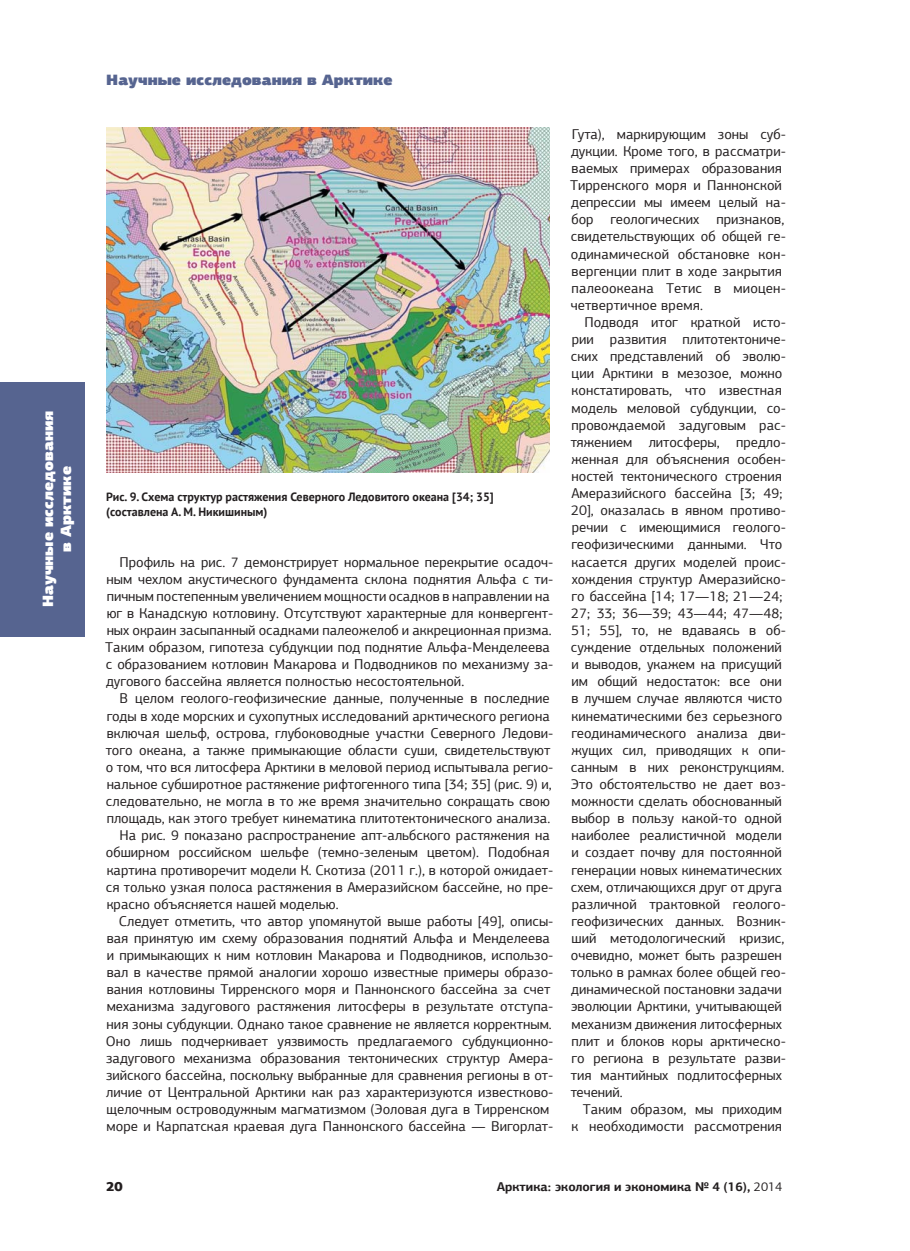
<style>
.page{position:relative;width:910px;height:1251px;background:#fff}
.page>*{position:absolute;margin:0;border:0;box-sizing:border-box;transform-origin:0 0}
.t1{font:900 15px "PF Agora Sans Pro";color:#566490}
.t2{font:900 15px/18px "PF Agora Sans Pro";color:#fff;text-align:center}
.t3{font:14.25px/17.1px "PF Agora Sans Pro";color:#231f20}
.t4{font:900 13.5px "PF Agora Sans Pro";color:#231f20}
.t5{font:700 12.75px "PF Agora Sans Pro";color:#231f20}
.t6{font:700 12px/14.4px "PT Sans";color:#231f20}
.s1{font-weight:400}
</style>
<div class="page">
<div style="left:0;top:382px;width:85px;height:254px;background:#566490"></div>
<img style="left:106px;top:128px;width:444px;height:344px">
<p class="t2" style="left:41px;top:607px;width:197px;rotate:-90deg">Научные исследования в Арктике</p>
<p class="t1" style="left:106px;top:74px;width:288px">Научные исследования в Арктике</p>
<p class="t6" style="left:106px;top:489px;width:389px">Рис. 9. Схема структур растяжения Северного Ледовитого океана [34; 35] (составлена А. М. Никишиным)</p>
<p class="t3" style="left:105px;top:554px;width:450px;text-indent:14px">Профиль на рис. 7 демонстрирует нормальное перекрытие осадоч&shy;ным чехлом акустического фундамента склона поднятия Альфа с ти&shy;пичным постепенным увеличением мощности осадков в направлении на юг в Канадскую котловину. Отсутствуют характерные для конвергент&shy;ных окраин засыпанный осадками палеожелоб и аккреционная призма.<br>Таким образом, гипотеза субдукции под поднятие Альфа-Менделеева с образованием котловин Макарова и Подводников по механизму за&shy;дугового бассейна является полностью несостоятельной.</p>
<p class="t3" style="left:120px;top:691px;width:432px">В целом геолого-геофизические данные, полученные в последние</p>
<p class="t3" style="left:107px;top:708px;width:445px">годы в ходе морских и сухопутных исследований арктического региона</p>
<p class="t3" style="left:107px;top:725px;width:448px">включая шельф, острова, глубоководные участки Северного Ледови-</p>
<p class="t3" style="left:106px;top:742px;width:446px">того океана, а также примыкающие области суши, свидетельствуют</p>
<p class="t3" style="left:106px;top:759px;width:449px">о том, что вся литосфера Арктики в меловой период испытывала регио-</p>
<p class="t3" style="left:107px;top:776px;width:447px">нальное субширотное растяжение рифтогенного типа [34; 35] (рис. 9) и,</p>
<p class="t3" style="left:106px;top:793px;width:446px">следовательно, не могла в то же время значительно сокращать свою</p>
<p class="t3" style="left:107px;top:811px;width:445px">площадь, как этого требует кинематика плитотектонического анализа.</p>
<p class="t3" style="left:120px;top:828px;width:432px">На рис. 9 показано распространение апт-альбского растяжения на</p>
<p class="t3" style="left:106px;top:845px;width:445px">обширном российском шельфе (темно-зеленым цветом). Подобная</p>
<p class="t3" style="left:107px;top:862px;width:448px">картина противоречит модели К. Скотиза (2011 г.), в которой ожидает-</p>
<p class="t3" style="left:106px;top:879px;width:449px">ся только узкая полоса растяжения в Амеразийском бассейне, но пре-</p>
<p class="t3" style="left:107px;top:896px;width:234px">красно объясняется нашей моделью.</p>
<p class="t3" style="left:119px;top:913px;width:436px">Следует отметить, что автор упомянутой выше работы [49], описы-</p>
<p class="t3" style="left:107px;top:930px;width:445px">вая принятую им схему образования поднятий Альфа и Менделеева</p>
<p class="t3" style="left:107px;top:947px;width:448px">и примыкающих к ним котловин Макарова и Подводников, использо-</p>
<p class="t3" style="left:107px;top:964px;width:448px">вал в качестве прямой аналогии хорошо известные примеры образо-</p>
<p class="t3" style="left:107px;top:982px;width:445px">вания котловины Тирренского моря и Паннонского бассейна за счет</p>
<p class="t3" style="left:107px;top:999px;width:448px">механизма задугового растяжения литосферы в результате отступа-</p>
<p class="t3" style="left:107px;top:1016px;width:447px">ния зоны субдукции. Однако такое сравнение не является корректным.</p>
<p class="t3" style="left:106px;top:1033px;width:449px">Оно лишь подчеркивает уязвимость предлагаемого субдукционно-</p>
<p class="t3" style="left:106px;top:1050px;width:449px">задугового механизма образования тектонических структур Амера-</p>
<p class="t3" style="left:106px;top:1067px;width:449px">зийского бассейна, поскольку выбранные для сравнения регионы в от-</p>
<p class="t3" style="left:106px;top:1084px;width:449px">личие от Центральной Арктики как раз характеризуются известково-</p>
<p class="t3" style="left:107px;top:1101px;width:444px">щелочным островодужным магматизмом (Эоловая дуга в Тирренском</p>
<p class="t3" style="left:107px;top:1118px;width:448px">море и Карпатская краевая дуга Паннонского бассейна — Вигорлат-</p>
<p class="t3" style="left:570px;top:127px;width:217px">Гута), маркирующим зоны суб&shy;дукции. Кроме того, в рассматри&shy;ваемых примерах образования<br>Тирренского моря и Паннонской депрессии мы имеем целый на&shy;бор геологических признаков, свидетельствующих об общей ге&shy;одинамической обстановке кон&shy;вергенции плит в ходе закрытия палеоокеана Тетис в миоцен&shy;четвертичное время.</p>
<p class="t3" style="left:571px;top:315px;width:217px;text-indent:14px">Подводя итог краткой исто&shy;рии развития плитотектониче&shy;ских представлений об эволю&shy;ции Арктики в мезозое, можно констатировать, что известная модель меловой субдукции, со&shy;провождаемой задуговым рас&shy;тяжением литосферы, предло&shy;женная для объяснения особен&shy;ностей тектонического строения<br>Амеразийского бассейна [3; 49;<br>20], оказалась в явном противо&shy;речии с имеющимися геолого&shy;геофизическими данными. Что касается других моделей проис&shy;хождения структур Амеразийско&shy;го бассейна [14; 17—18; 21—24;<br>27; 33; 36—39; 43—44; 47—48;<br>51; 55], то, не вдаваясь в об&shy;суждение отдельных положений и выводов, укажем на присущий им общий недостаток: все они в лучшем случае являются чисто кинематическими без серьезного геодинамического анализа дви&shy;жущих сил, приводящих к опи&shy;санным в них реконструкциям.<br>Это обстоятельство не дает воз&shy;можности сделать обоснованный выбор в пользу какой-то одной наиболее реалистичной модели и создает почву для постоянной генерации новых кинематических схем, отличающихся друг от друга различной трактовкой геолого&shy;геофизических данных. Возник&shy;ший методологический кризис, очевидно, может быть разрешен только в рамках более общей гео&shy;динамической постановки задачи эволюции Арктики, учитывающей механизм движения литосферных плит и блоков коры арктическо&shy;го региона в результате разви&shy;тия мантийных подлитосферных течений.</p>
<p class="t3" style="left:572px;top:1101px;width:212px;text-align:right">Таким образом, мы приходим<br>к необходимости рассмотрения</p>
<p class="t4" style="left:106px;top:1180px;width:18px">20</p>
<p class="t5" style="left:497px;top:1181px;width:287px">Арктика: экология и экономика № 4 (16), <span class="s1">2014</span></p>
</div>
